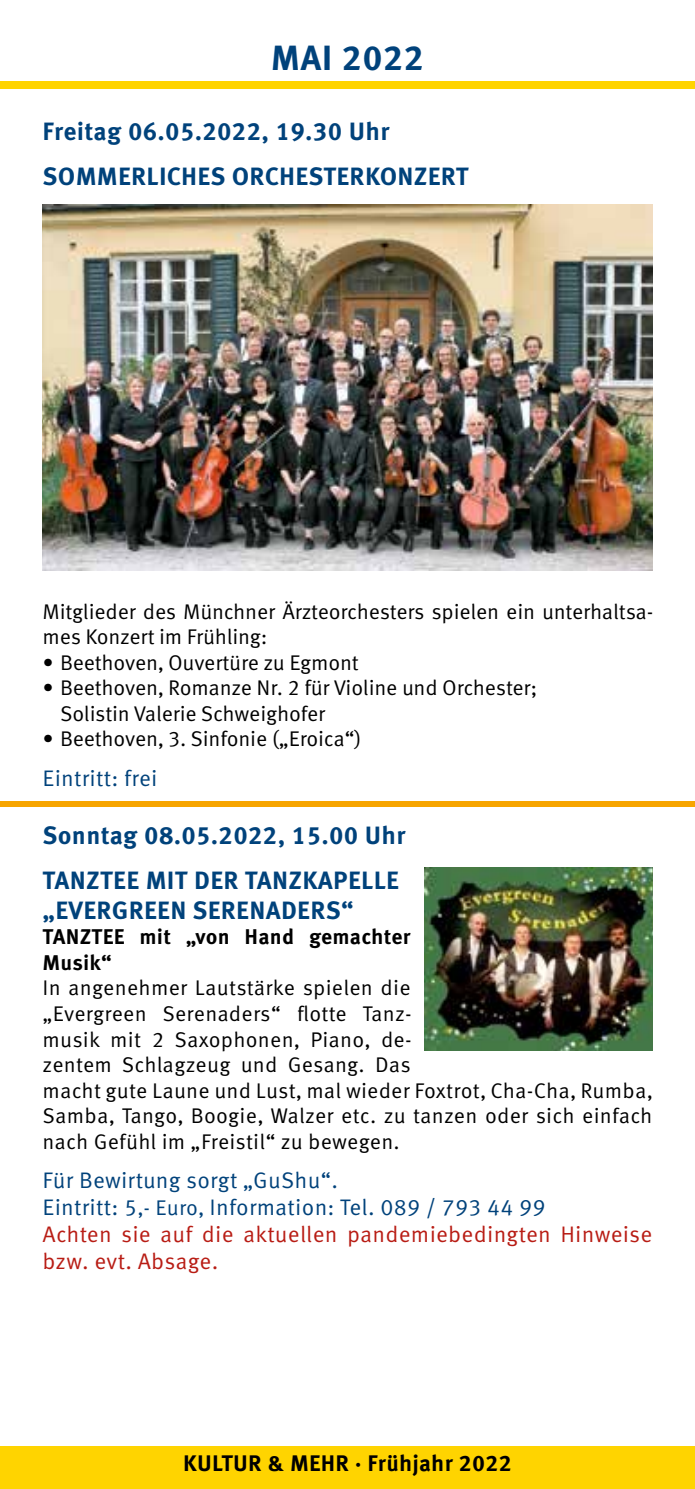
<style>
.page{position:relative;width:695px;height:1489px;background:#fff}
.page>*{position:absolute;margin:0;border:0;box-sizing:border-box;transform-origin:0 0}
.t1{font:700 35px "Meta Corr";letter-spacing:.01em;color:#00427b}
.t2{font:700 25px/45px "Meta Corr";letter-spacing:.01em;color:#00427b}
.t3{font:22.5px/27px "Meta Corr";letter-spacing:.01em;color:#b81c14}
.t4{font:700 22.5px "Meta Corr";letter-spacing:.01em;color:#000}
.t5{font:22.5px "Meta Corr";letter-spacing:.01em;color:#00427b}
.t6{font:21.25px/25.5px "Meta Corr";letter-spacing:-.005em;color:#000}
.t7{font:700 21.25px/25.5px "Meta Corr";letter-spacing:.01em;color:#000}
.s1{color:#00427b}
.s2{font-size:21.25px;color:#00427b}
</style>
<div class="page">
<div style="left:0;top:81px;width:694px;height:8px;background:#ffd400"></div>
<div style="left:0;top:1446px;width:694px;height:42px;background:#ffd400"></div>
<img style="left:43px;top:205px;width:609px;height:365px">
<div style="left:0;top:800px;width:694px;height:6px;background:#f7a500"></div>
<img style="left:425px;top:867px;width:227px;height:183px">
<h1 class="t1" style="left:271px;top:37px;width:155px">MAI 2022</h1>
<p class="t2" style="left:43px;top:109px;width:427px">Freitag 06.05.2022, 19.30 Uhr<br>SOMMERLICHES ORCHESTERKONZERT</p>
<p class="t6" style="left:43px;top:599px;width:612px">Mitglieder des Münchner Ärzteorchesters spielen ein unterhaltsa&shy;mes Konzert im Frühling:</p>
<p class="t6" style="left:43px;top:650px;width:318px">• Beethoven, Ouvertüre zu Egmont</p>
<p class="t6" style="left:60px;top:675px;width:479px;text-indent:-18px">• Beethoven, Romanze Nr. 2 für Violine und Orchester;<br>Solistin Valerie Schweighofer</p>
<p class="t6" style="left:43px;top:726px;width:320px">• Beethoven, 3. Sinfonie („Eroica“)</p>
<p class="t5" style="left:43px;top:764px;width:116px">Eintritt: frei</p>
<p class="t2" style="left:43px;top:812px;width:364px">Sonntag 08.05.2022, 15.00 Uhr<br>TANZTEE MIT DER TANZKAPELLE</p>
<p class="t2" style="left:43px;top:887px;width:312px">„EVERGREEN SERENADERS“</p>
<p class="t7" style="left:43px;top:924px;width:369px">TANZTEE mit „von Hand gemachter<br>Musik“</p>
<p class="t6" style="left:43px;top:975px;width:611px">In angenehmer Lautstärke spielen die<br>„Evergreen Serenaders“ flotte Tanz-<br>musik mit 2 Saxophonen, Piano, de-<br>zentem Schlagzeug und Gesang. Das<br>macht gute Laune und Lust, mal wieder Foxtrot, Cha-Cha, Rumba, Samba, Tango, Boogie, Walzer etc. zu tanzen oder sich einfach nach Gefühl im „Freistil“ zu bewegen.</p>
<p class="t3" style="left:43px;top:1166px;width:611px"><span class="s1">Für Bewirtung sorgt „GuShu“.<br>Eintritt: 5</span><span class="s2">,- Euro,</span> <span class="s1">Information: Tel. 089 / 793 44 99<br></span>Achten sie auf die aktuellen pandemiebedingten Hinweise bzw. evt. Absage.</p>
<p class="t4" style="left:183px;top:1449px;width:330px">KULTUR &amp; MEHR · Frühjahr 2022</p>
</div>
